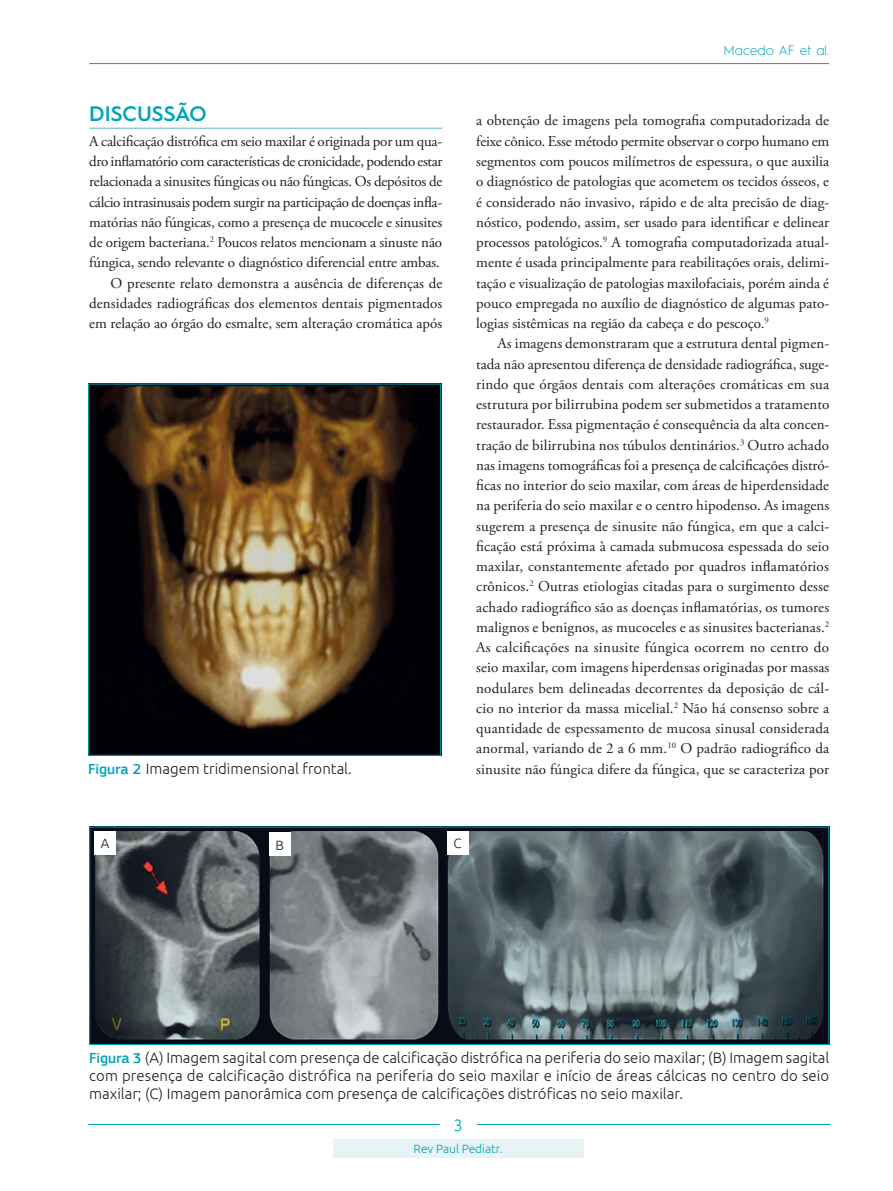
<style>
.page{position:relative;width:893px;height:1191px;background:#fff}
.page>*{position:absolute;margin:0;border:0;box-sizing:border-box;transform-origin:0 0}
.zp_Sub_1{font:600 21px "Hurme Geometric Sans 1";color:#00a4b9}
.t1{font:300 16.5px "Ubuntu";color:#00a4b9}
.zp_Texto{font:15px/20.2px "Adobe Garamond Pro";color:#231f20;text-align:justify}
.zp_texto_primeiro_pa{font:15px/20.2px "Adobe Garamond Pro";letter-spacing:-.01em;color:#231f20;text-align:justify}
.zp_Tit_Tabelas_Figur{font:300 15px/18px "Ubuntu";color:#231f20;text-align:justify}
.t2{font:300 13.5px "Hurme Geometric Sans 1";color:#00a4b9}
.zp_Tab_texto{font:300 13.5px "Ubuntu";color:#231f20}
.t3{font:300 12px "Ubuntu";color:#00a4b9}
.s1{font-family:"PF Square Sans Pro";font-weight:500;color:#00a4b9}
</style>
<div class="page">
<hr style="left:88px;top:1124px;width:742px;height:1px;background:#00a4b9">
<hr style="left:89px;top:63px;width:740px;height:1px;background:#00a4b9">
<div style="left:440px;top:1111px;width:36px;height:25px;background:#fff"></div>
<hr style="left:89px;top:128px;width:353px;height:1px;background:#8ecbd8">
<img style="left:90px;top:386px;width:349px;height:367px">
<div style="left:88px;top:384px;width:353px;height:371px;border:1px solid #00a4b9"></div>
<img style="left:91px;top:828px;width:736px;height:215px">
<div style="left:89px;top:826px;width:740px;height:219px;border:1px solid #00a4b9"></div>
<div style="left:94px;top:831px;width:22px;height:23px;background:#fff"></div>
<div style="left:269px;top:833px;width:21px;height:23px;background:#fff"></div>
<div style="left:447px;top:831px;width:22px;height:23px;background:#fff"></div>
<div style="left:333px;top:1138px;width:250px;height:19px;background:#e7f3f5"></div>
<p class="zp_Sub_1" style="left:89px;top:99px;width:119px">DISCUSSÃO</p>
<p class="zp_texto_primeiro_pa" style="left:89px;top:131px;width:355px">A calcificação distrófica em seio maxilar é originada por um qua&shy;dro inflamatório com características de cronicidade, podendo estar relacionada a sinusites fúngicas ou não fúngicas. Os depósitos de cálcio intrasinusais podem surgir na participação de doenças infla&shy;matórias não fúngicas, como a presença de mucocele e sinusites de origem bacteriana.<sup>2</sup> Poucos relatos mencionam a sinuste não fúngica, sendo relevante o diagnóstico diferencial entre ambas.</p>
<p class="zp_Texto" style="left:89px;top:273px;width:355px;text-indent:21px">O presente relato demonstra a ausência de diferenças de densidades radiográficas dos elementos dentais pigmentados em relação ao órgão do esmalte, sem alteração cromática após</p>
<p class="t2" style="left:724px;top:41px;width:107px">Macedo AF et al.</p>
<p class="zp_Texto" style="left:476px;top:111px;width:355px">a obtenção de imagens pela tomografia computadorizada de feixe cônico. Esse método permite observar o corpo humano em segmentos com poucos milímetros de espessura, o que auxilia o diagnóstico de patologias que acometem os tecidos ósseos, e é considerado não invasivo, rápido e de alta precisão de diag&shy;nóstico, podendo, assim, ser usado para identificar e delinear processos patológicos.<sup>9</sup> A tomografia computadorizada atual&shy;mente é usada principalmente para reabilitações orais, delimi&shy;tação e visualização de patologias maxilofaciais, porém ainda é pouco empregada no auxílio de diagnóstico de algumas pato&shy;logias sistêmicas na região da cabeça e do pescoço.<sup>9</sup></p>
<p class="zp_Texto" style="left:476px;top:334px;width:355px;text-indent:21px">As imagens demonstraram que a estrutura dental pigmen&shy;tada não apresentou diferença de densidade radiográfica, suge&shy;rindo que órgãos dentais com alterações cromáticas em sua estrutura por bilirrubina podem ser submetidos a tratamento restaurador. Essa pigmentação é consequência da alta concen&shy;tração de bilirrubina nos túbulos dentinários.<sup>3</sup> Outro achado nas imagens tomográficas foi a presença de calcificações distró&shy;ficas no interior do seio maxilar, com áreas de hiperdensidade na periferia do seio maxilar e o centro hipodenso. As imagens sugerem a presença de sinusite não fúngica, em que a calci&shy;ficação está próxima à camada submucosa espessada do seio maxilar, constantemente afetado por quadros inflamatórios crônicos.<sup>2</sup> Outras etiologias citadas para o surgimento desse achado radiográfico são as doenças inflamatórias, os tumores malignos e benignos, as mucoceles e as sinusites bacterianas.<sup>2<br></sup>As calcificações na sinusite fúngica ocorrem no centro do seio maxilar, com imagens hiperdensas originadas por massas nodulares bem delineadas decorrentes da deposição de cál&shy;cio no interior da massa micelial.<sup>2</sup> Não há consenso sobre a quantidade de espessamento de mucosa sinusal considerada anormal, variando de 2 a 6 mm.<sup>10</sup> O padrão radiográfico da</p>
<p class="zp_Tit_Tabelas_Figur" style="left:88px;top:759px;width:265px"><span class="s1">Figura 2</span> Imagem tridimensional frontal.</p>
<p class="zp_Texto" style="left:476px;top:759px;width:354px">sinusite não fúngica difere da fúngica, que se caracteriza por</p>
<p class="zp_Tab_texto" style="left:101px;top:835px;width:10px">A</p>
<p class="zp_Tab_texto" style="left:275px;top:836px;width:10px">B</p>
<p class="zp_Tab_texto" style="left:453px;top:835px;width:10px">C</p>
<p class="zp_Tit_Tabelas_Figur" style="left:89px;top:1048px;width:741px"><span class="s1">Figura 3</span> (A) Imagem sagital com presença de calcificação distrófica na periferia do seio maxilar; (B) Imagem sagital com presença de calcificação distrófica na periferia do seio maxilar e início de áreas cálcicas no centro do seio maxilar; (C) Imagem panorâmica com presença de calcificações distróficas no seio maxilar.</p>
<p class="t1" style="left:453px;top:1114px;width:11px">3</p>
<p class="t3" style="left:414px;top:1141px;width:91px">Rev Paul Pediatr.</p>
</div>
